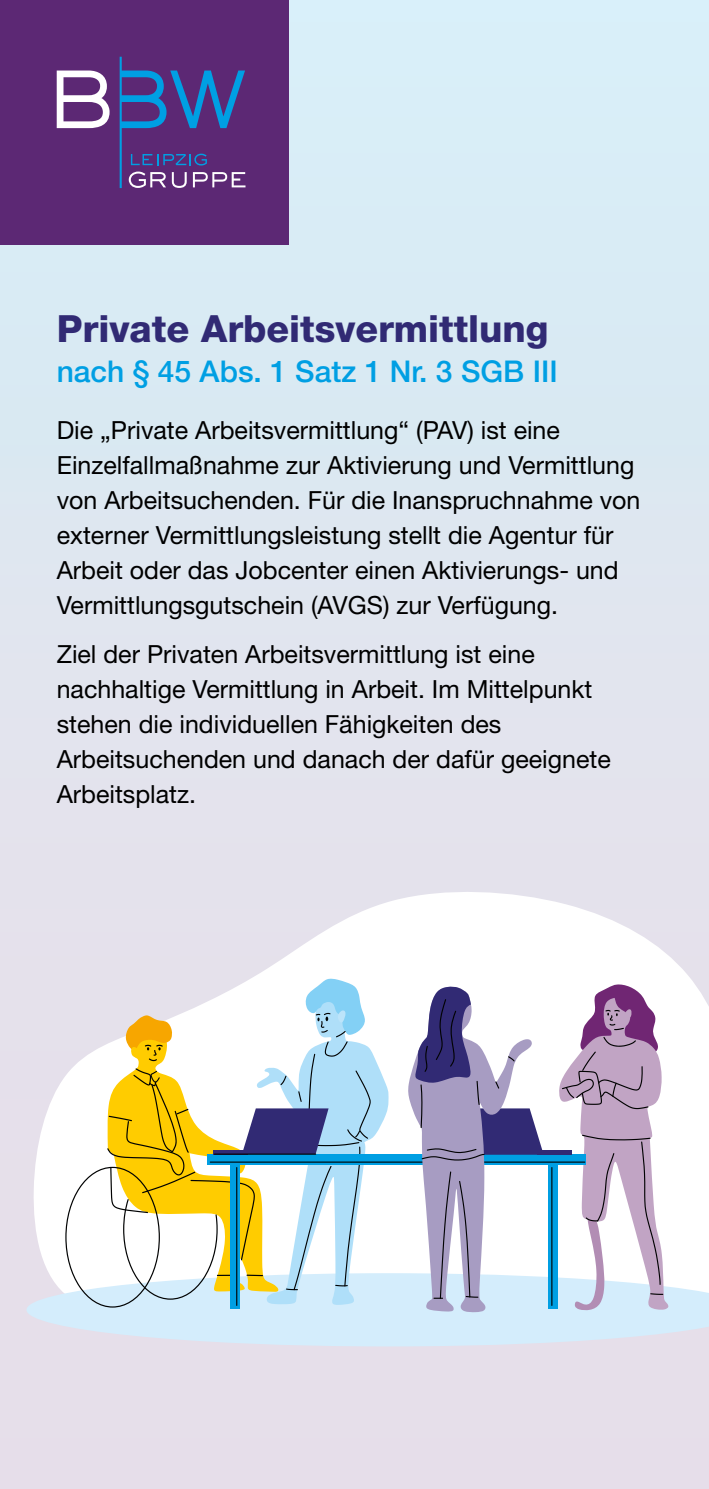
<style>
.page{position:relative;width:709px;height:1489px;background:#fff}
.page>*{position:absolute;margin:0;border:0;box-sizing:border-box;transform-origin:0 0}
.t1{font:800 37.5px "Helvetica Neue LT Std";color:#312a74}
.t2{font:500 30px "Helvetica Neue LT Std";color:#009fe3}
.t3{font:25px/35px "Helvetica Neue LT Std";color:#000}
</style>
<div class="page">
<div style="left:0;top:0;width:709px;height:1488px;background:#e0e6ef"></div>
<div style="left:0;top:0;width:288px;height:244px;background:#5c2874"></div>
<svg style="left:57px;top:70px;width:53px;height:58px"></svg>
<svg style="left:120px;top:57px;width:125px;height:131px"></svg>
<svg style="left:33px;top:892px;width:676px;height:381px;fill:#fff"></svg>
<svg style="left:27px;top:1273px;width:682px;height:73px;fill:#d4edfc"></svg>
<svg style="left:65px;top:978px;width:603px;height:334px"></svg>
<h1 class="t1" style="left:57px;top:306px;width:493px">Private Arbeitsvermittlung</h1>
<p class="t2" style="left:57px;top:354px;width:502px">nach § 45 Abs. 1 Satz 1 Nr. 3 SGB III</p>
<p class="t3" style="left:57px;top:412px;width:585px">Die „Private Arbeitsvermittlung“ (PAV) ist eine Einzelfallmaßnahme zur Aktivierung und Vermittlung von Arbeitsuchenden. Für die Inanspruchnahme von externer Vermittlungsleistung stellt die Agentur für Arbeit oder das Jobcenter einen Aktivierungs- und Vermittlungsgutschein (AVGS) zur Verfügung.</p>
<p class="t3" style="left:57px;top:636px;width:555px">Ziel der Privaten Arbeitsvermittlung ist eine nachhaltige Vermittlung in Arbeit. Im Mittelpunkt stehen die individuellen Fähigkeiten des Arbeitsuchenden und danach der dafür geeignete Arbeitsplatz.</p>
</div>
